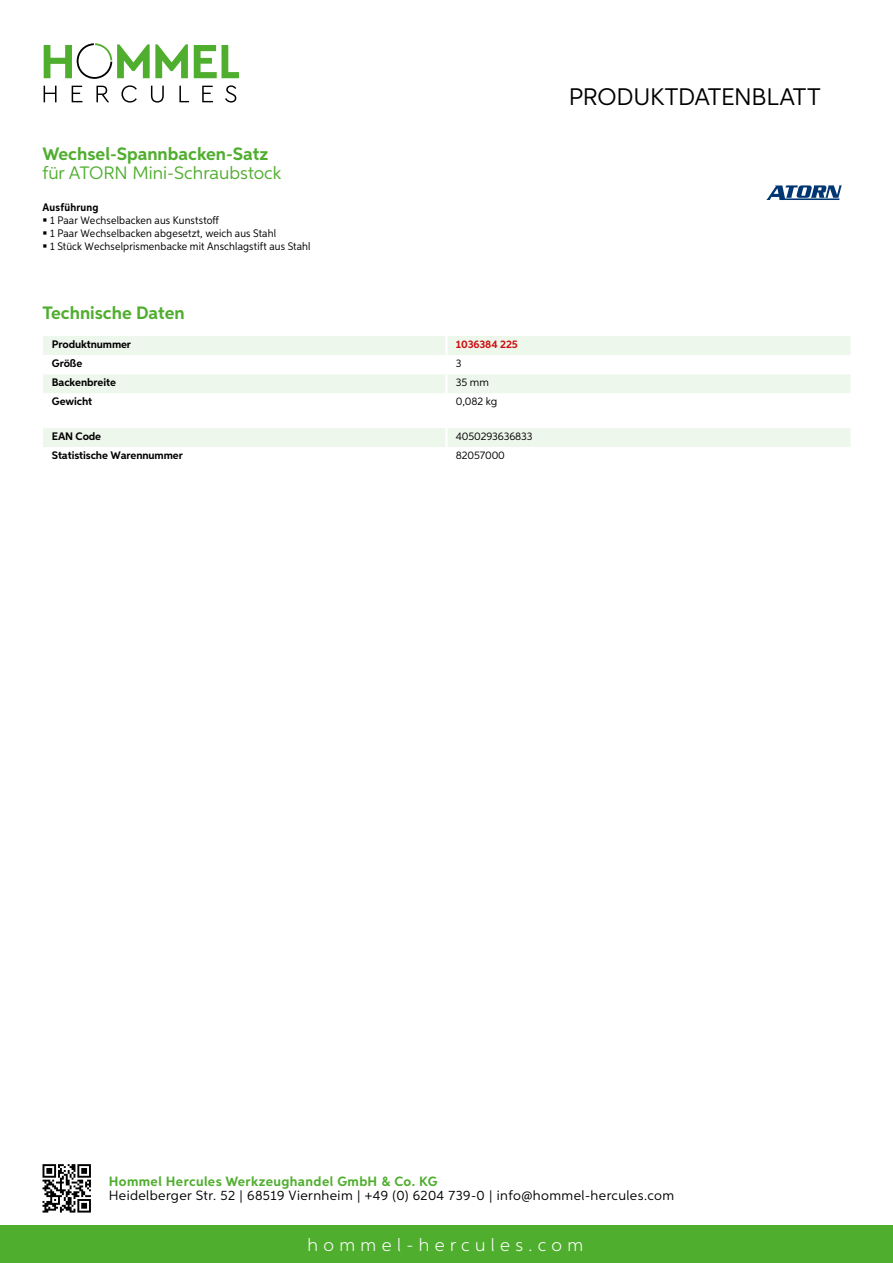
<style>
.page{position:relative;width:893px;height:1263px;background:#fff}
.page>*{position:absolute;margin:0;border:0;box-sizing:border-box;transform-origin:0 0}
.t1{font:24px "Aspira";letter-spacing:-.01em;color:#000}
.t2{font:700 18px "Aspira";color:#50ae2f}
.t3{font:18px "Aspira";color:#50ae2f}
.t4{font:300 18px "Aspira";letter-spacing:.3em;color:#fff}
.t5{font:13.5px "Aspira";letter-spacing:.03em;color:#000}
.t6{font:700 13.5px "Aspira";letter-spacing:.03em;color:#50ae2f}
.t7{font:10.95px/12.8px "Aspira Nar";letter-spacing:.015em;color:#000}
.t8{font:700 10.95px "Aspira";letter-spacing:-.01em;color:#000}
.t9{font:10.95px "Aspira";letter-spacing:-.01em;color:#000}
.t10{font:700 10.95px "Aspira";letter-spacing:-.01em;color:#cd1013}
.t11{font:700 10.95px "Aspira Nar";letter-spacing:.02em;color:#000}
</style>
<div class="page">
<div style="left:0;top:1226px;width:893px;height:37px;background:#50ae2f"></div>
<svg style="left:43px;top:1164px;width:48px;height:48px"></svg>
<svg style="left:194px;top:45px;width:45px;height:33px"></svg>
<svg style="left:44px;top:43px;width:144px;height:36px"></svg>
<svg style="left:44px;top:86px;width:13px;height:16px"></svg>
<svg style="left:72px;top:86px;width:10px;height:16px"></svg>
<svg style="left:96px;top:86px;width:13px;height:16px"></svg>
<svg style="left:121px;top:85px;width:16px;height:18px"></svg>
<svg style="left:151px;top:86px;width:13px;height:17px"></svg>
<svg style="left:179px;top:86px;width:10px;height:16px"></svg>
<svg style="left:202px;top:86px;width:11px;height:16px"></svg>
<svg style="left:225px;top:85px;width:11px;height:18px"></svg>
<div style="left:43px;top:336px;width:807px;height:19px;background:#eef7eb"></div>
<div style="left:43px;top:374px;width:807px;height:19px;background:#eef7eb"></div>
<hr style="left:445px;top:336px;width:3px;height:19px;background:#fff">
<hr style="left:445px;top:374px;width:3px;height:19px;background:#fff">
<div style="left:43px;top:428px;width:807px;height:19px;background:#eef7eb"></div>
<svg style="left:766px;top:185px;width:76px;height:15px"></svg>
<h2 class="t2" style="left:43px;top:142px;width:227px">Wechsel-Spannbacken-Satz</h2>
<h2 class="t3" style="left:43px;top:162px;width:39px">für ATORN</h2>
<h2 class="t3" style="left:133px;top:162px;width:150px">Mini-Schraubstock</h2>
<p class="t11" style="left:43px;top:201px;width:58px">Ausführung</p>
<p class="t7" style="left:50px;top:214px;width:262px">1 Paar Wechselbacken aus Kunststoff<br>1 Paar Wechselbacken abgesetzt, weich aus Stahl<br>1 Stück Wechselprismenbacke mit Anschlagstift aus Stahl</p>
<h2 class="t2" style="left:43px;top:302px;width:144px">Technische Daten</h2>
<p class="t8" style="left:52px;top:337px;width:81px">Produktnummer</p>
<p class="t10" style="left:456px;top:337px;width:64px">1036384 225</p>
<p class="t8" style="left:52px;top:356px;width:32px">Größe</p>
<p class="t9" style="left:456px;top:357px;width:7px">3</p>
<p class="t8" style="left:52px;top:376px;width:66px">Backenbreite</p>
<p class="t9" style="left:456px;top:376px;width:35px">35 mm</p>
<p class="t8" style="left:52px;top:395px;width:42px">Gewicht</p>
<p class="t9" style="left:456px;top:395px;width:43px">0,082 kg</p>
<p class="t8" style="left:52px;top:429px;width:51px">EAN Code</p>
<p class="t9" style="left:456px;top:429px;width:78px">4050293636833</p>
<p class="t8" style="left:52px;top:448px;width:132px">Statistische Warennummer</p>
<p class="t9" style="left:456px;top:448px;width:51px">82057000</p>
<h1 class="t1" style="left:569px;top:82px;width:253px">Produktdatenblatt</h1>
<p class="t6" style="left:109px;top:1172px;width:330px">Hommel Hercules Werkzeughandel GmbH &amp; Co. KG</p>
<p class="t5" style="left:109px;top:1187px;width:567px">Heidelberger Str. 52 | 68519 Viernheim | +49 (0) 6204 739-0 | info@hommel-hercules.com</p>
<h2 class="t4" style="left:307px;top:1234px;width:277px">hommel-hercules.com</h2>
</div>
